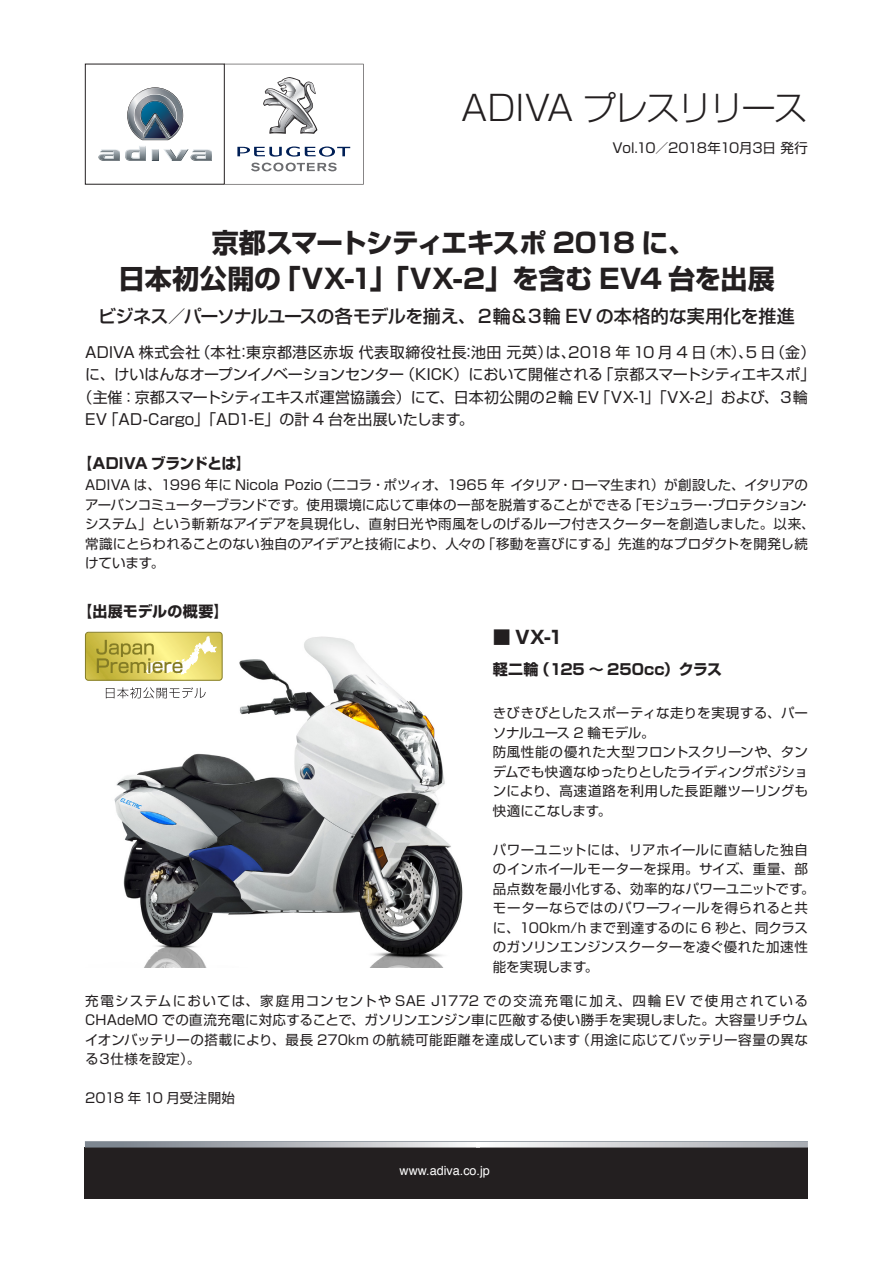
<style>
.page{position:relative;width:893px;height:1263px;background:#fff}
.page>*{position:absolute;margin:0;border:0;box-sizing:border-box;transform-origin:0 0}
.t1{font:300 34.5px "Shin Go Pro";letter-spacing:-.075em;color:#231f20}
.t2{font:700 27px "Shin Go Pro";letter-spacing:.005em;color:#231f20}
.t3{font:700 27px "Shin Go Pro";letter-spacing:-.065em;color:#231f20}
.t4{font:500 18px "Shin Go Pro";letter-spacing:-.025em;color:#231f20}
.t5{font:700 18px "Shin Go Pro";color:#231f20}
.t6{font:15px "Shin Go Pro";letter-spacing:-.005em;color:#231f20}
.t7{font:15px "Shin Go Pro";letter-spacing:.025em;color:#231f20}
.t8{font:700 15px "Shin Go Pro";letter-spacing:.005em;color:#231f20}
.t9{font:700 15px "Shin Go Pro";letter-spacing:-.04em;color:#231f20}
.t10{font:13.5px/19.5px "Shin Go Pro";letter-spacing:.005em;color:#231f20}
.t11{font:13.5px "Shin Go Pro";letter-spacing:-.025em;color:#231f20}
.t12{font:12.6px "Helvetica";color:#fff}
</style>
<div class="page">
<div style="left:85px;top:1147px;width:723px;height:52px;background:#231f20"></div>
<svg style="left:85px;top:1142px;width:723px;height:5px;background:#c0c3c7"></svg>
<hr style="left:85px;top:1141px;width:723px;height:1px;background:#7d8690">
<svg style="left:225px;top:64px;width:139px;height:120px"></svg>
<svg style="left:98px;top:146px;width:48px;height:15px"></svg>
<img style="left:126px;top:150px;width:19px;height:10px">
<svg style="left:152px;top:149px;width:60px;height:12px"></svg>
<svg style="left:127px;top:87px;width:56px;height:53px"></svg>
<div style="left:85px;top:64px;width:140px;height:120px;border:1px solid #231f20"></div>
<img style="left:87px;top:631px;width:376px;height:336px">
<svg style="left:106px;top:687px;width:100px;height:11px"></svg>
<div style="left:85px;top:632px;width:138px;height:49px;border:1px solid #847c25;border-radius:3px"></div>
<svg style="left:85px;top:632px;width:137px;height:48px;background:#d6cb69"></svg>
<p class="t1" style="left:461px;top:79px;width:348px">ADIVA プレスリリース</p>
<p class="t11" style="left:613px;top:137px;width:197px">Vol.10／2018年10月3日 発行</p>
<p class="t3" style="left:212px;top:222px;width:484px">京都スマートシティエキスポ 2018 に、</p>
<p class="t2" style="left:118px;top:258px;width:658px">日本初公開の「VX-1」「VX-2」を含む EV4 台を出展</p>
<p class="t4" style="left:98px;top:302px;width:698px">ビジネス／パーソナルユースの各モデルを揃え、２輪＆３輪 EV の本格的な実用化を推進</p>
<p class="t7" style="left:85px;top:340px;width:732px">ADIVA 株式会社（本社：東京都港区赤坂 代表取締役社長：池田 元英）は、2018 年 10 月 4 日（木）、5 日（金）</p>
<p class="t6" style="left:85px;top:362px;width:732px">に、けいはんなオープンイノベーションセンター（KICK）において開催される「京都スマートシティエキスポ」</p>
<p class="t6" style="left:78px;top:385px;width:732px">（主催：京都スマートシティエキスポ運営協議会）にて、日本初公開の２輪 EV「VX-1」「VX-2」および、３輪</p>
<p class="t6" style="left:85px;top:407px;width:390px">EV「AD-Cargo」「AD1-E」の計 4 台を出展いたします。</p>
<p class="t9" style="left:78px;top:451px;width:175px">【ADIVA ブランドとは】</p>
<p class="t10" style="left:85px;top:474px;width:731px">ADIVA は、1996 年に Nicola Pozio（二コラ・ポツィオ、1965 年 イタリア・ローマ生まれ）が創設した、イタリアのアーバンコミューターブランドです。使用環境に応じて車体の一部を脱着することができる「モジュラー・プロテクション・システム」という斬新なアイデアを具現化し、直射日光や雨風をしのげるルーフ付きスクーターを創造しました。以来、常識にとらわれることのない独自のアイデアと技術により、人々の「移動を喜びにする」先進的なプロダクトを開発し続けています。</p>
<p class="t8" style="left:78px;top:599px;width:152px">【出展モデルの概要】</p>
<p class="t5" style="left:493px;top:623px;width:72px">■ VX-1</p>
<p class="t8" style="left:493px;top:657px;width:231px">軽二輪（125 ～ 250cc）クラス</p>
<p class="t10" style="left:493px;top:702px;width:317px">きびきびとしたスポーティな走りを実現する、パーソナルユース 2 輪モデル。</p>
<p class="t10" style="left:493px;top:741px;width:317px;text-align:justify">防風性能の優れた大型フロントスクリーンや、タンデムでも快適なゆったりとしたライディングポジションにより、高速道路を利用した長距離ツーリングも快適にこなします。</p>
<p class="t10" style="left:493px;top:838px;width:323px">パワーユニットには、リアホイールに直結した独自のインホイールモーターを採用。サイズ、重量、部品点数を最小化する、効率的なパワーユニットです。モーターならではのパワーフィールを得られると共に、100km/h まで到達するのに 6 秒と、同クラスのガソリンエンジンスクーターを凌ぐ優れた加速性能を実現します。</p>
<p class="t10" style="left:85px;top:989px;width:724px;text-align:justify">充電システムにおいては、家庭用コンセントや SAE J1772 での交流充電に加え、四輪 EV で使用されているCHAdeMO での直流充電に対応することで、ガソリンエンジン車に匹敵する使い勝手を実現しました。大容量リチウムイオンバッテリーの搭載により、最長 270km の航続可能距離を達成しています（用途に応じてバッテリー容量の異なる３仕様を設定）。</p>
<p class="t10" style="left:85px;top:1087px;width:152px">2018 年 10 月受注開始</p>
<p class="t12" style="left:400px;top:1161px;width:92px">www.adiva.co.jp</p>
</div>
